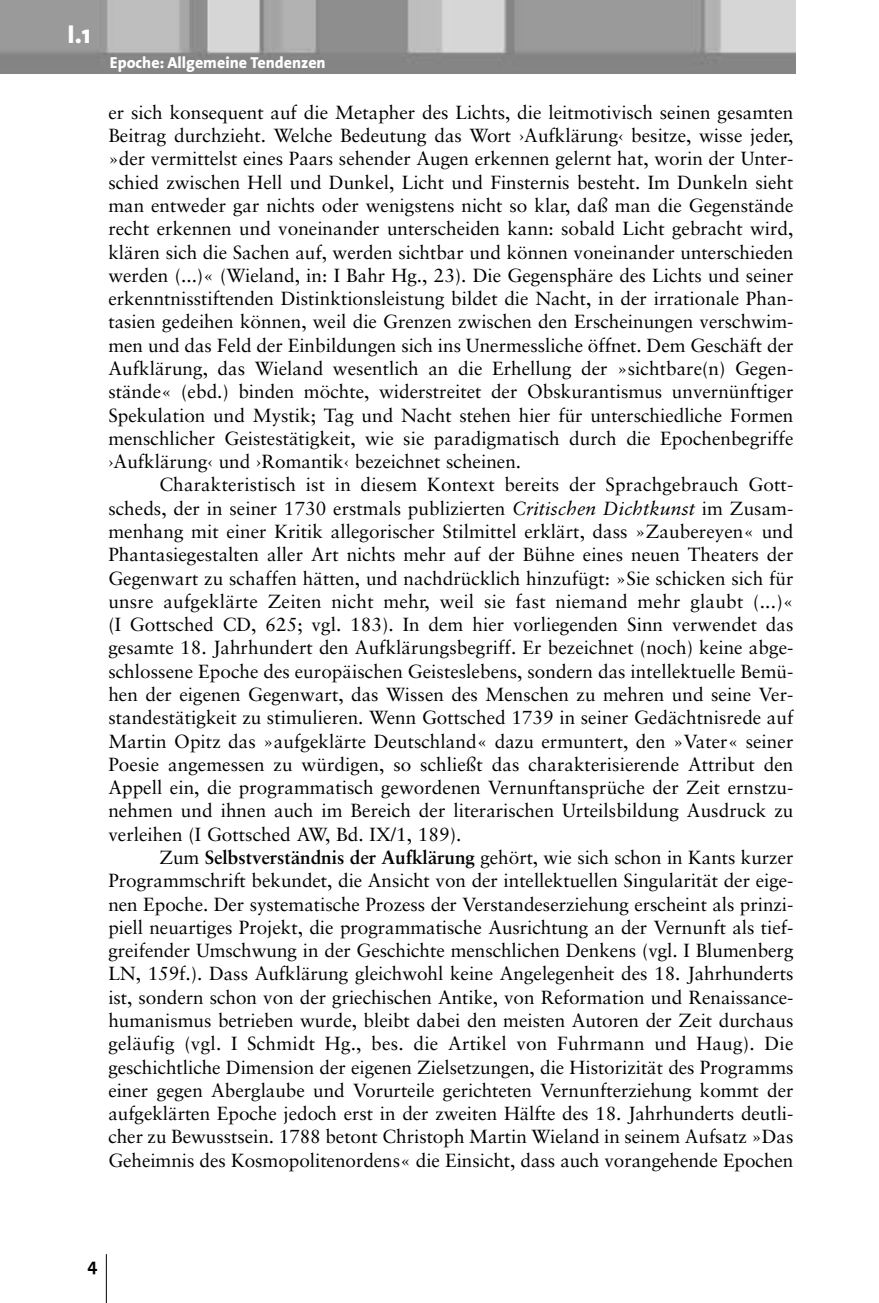
<style>
.page{position:relative;width:879px;height:1303px;background:#fff}
.page>*{position:absolute;margin:0;border:0;box-sizing:border-box;transform-origin:0 0}
.t1{font:800 26px "The Sans";color:#fff}
.t2{font:19px/23.2px "Sabon";color:#000;text-align:justify}
.t3{font:700 18px "The Sans";color:#000}
.t4{font:800 16px "The Sans";color:#fff}
.s1{font-style:italic}
.s2{font-weight:700}
</style>
<div class="page">
<img style="left:0;top:0;width:795px;height:74px">
<hr style="left:106px;top:1254px;width:1px;height:48px;background:#000">
<h1 class="t1" style="left:68px;top:24px;width:25px">I.1</h1>
<p class="t4" style="left:110px;top:56px;width:217px">Epoche: Allgemeine Tendenzen</p>
<p class="t2" style="left:108px;top:102px;width:686px">er sich konsequent auf die Metapher des Lichts, die leitmotivisch seinen gesamten Beitrag durchzieht. Welche Bedeutung das Wort ›Aufklärung‹ besitze, wisse jeder, »der vermittelst eines Paars sehender Augen erkennen gelernt hat, worin der Unter&shy;schied zwischen Hell und Dunkel, Licht und Finsternis besteht. Im Dunkeln sieht man entweder gar nichts oder wenigstens nicht so klar, daß man die Gegenstände recht erkennen und voneinander unterscheiden kann: sobald Licht gebracht wird, klären sich die Sachen auf, werden sichtbar und können voneinander unterschieden werden (...)« (Wieland, in: I Bahr Hg., 23). Die Gegensphäre des Lichts und seiner erkenntnisstiftenden Distinktionsleistung bildet die Nacht, in der irrationale Phan&shy;tasien gedeihen können, weil die Grenzen zwischen den Erscheinungen verschwim&shy;men und das Feld der Einbildungen sich ins Unermessliche öffnet. Dem Geschäft der Aufklärung, das Wieland wesentlich an die Erhellung der »sichtbare(n) Gegen&shy;stände« (ebd.) binden möchte, widerstreitet der Obskurantismus unvernünftiger Spekulation und Mystik; Tag und Nacht stehen hier für unterschiedliche Formen menschlicher Geistestätigkeit, wie sie paradigmatisch durch die Epochenbegriffe ›Aufklärung‹ und ›Romantik‹ bezeichnet scheinen.</p>
<p class="t2" style="left:108px;top:475px;width:686px;text-indent:51px">Charakteristisch ist in diesem Kontext bereits der Sprachgebrauch Gott - scheds, der in seiner 1730 erstmals publizierten <span class="s1">Critischen Dichtkunst</span> im Zusam&shy;menhang mit einer Kritik allegorischer Stilmittel erklärt, dass »Zaubereyen« und Phantasiegestalten aller Art nichts mehr auf der Bühne eines neuen Theaters der Gegenwart zu schaffen hätten, und nachdrücklich hinzufügt: »Sie schicken sich für unsre aufgeklärte Zeiten nicht mehr, weil sie fast niemand mehr glaubt (...)« (I Gottsched CD, 625; vgl. 183). In dem hier vorliegenden Sinn verwendet das gesamte 18. Jahrhundert den Aufklärungsbegriff. Er bezeichnet (noch) keine abge&shy;schlossene Epoche des europäischen Geisteslebens, sondern das intellektuelle Bemü&shy;hen der eigenen Gegenwart, das Wissen des Menschen zu mehren und seine Ver&shy;standestätigkeit zu stimulieren. Wenn Gottsched 1739 in seiner Gedächtnisrede auf Martin Opitz das »aufgeklärte Deutschland« dazu ermuntert, den »Vater« seiner Poesie angemessen zu würdigen, so schließt das charakterisierende Attribut den Appell ein, die programmatisch gewordenen Vernunftansprüche der Zeit ernstzu&shy;nehmen und ihnen auch im Bereich der literarischen Urteilsbildung Ausdruck zu verleihen (I Gottsched AW, Bd. IX/1, 189).</p>
<p class="t2" style="left:108px;top:847px;width:686px;text-indent:51px">Zum <span class="s2">Selbstverständnis der Aufklärung</span> gehört, wie sich schon in Kants kurzer Programmschrift bekundet, die Ansicht von der intellektuellen Singularität der eige&shy;nen Epoche. Der systematische Prozess der Verstandeserziehung erscheint als prinzi&shy;piell neuartiges Projekt, die programmatische Ausrichtung an der Vernunft als tief&shy;greifender Umschwung in der Geschichte menschlichen Denkens (vgl. I Blumenberg LN, 159f.). Dass Aufklärung gleichwohl keine Angelegenheit des 18. Jahrhunderts ist, sondern schon von der griechischen Antike, von Reformation und Renaissance&shy;humanismus betrieben wurde, bleibt dabei den meisten Autoren der Zeit durchaus geläufig (vgl. I Schmidt Hg., bes. die Artikel von Fuhrmann und Haug). Die geschichtliche Dimension der eigenen Zielsetzungen, die Historizität des Programms einer gegen Aberglaube und Vorurteile gerichteten Vernunfterziehung kommt der aufgeklärten Epoche jedoch erst in der zweiten Hälfte des 18. Jahrhunderts deutli&shy;cher zu Bewusstsein. 1788 betont Christoph Martin Wieland in seinem Aufsatz »Das Geheimnis des Kosmopolitenordens« die Einsicht, dass auch vorangehende Epochen</p>
<p class="t3" style="left:87px;top:1257px;width:11px">4</p>
</div>
